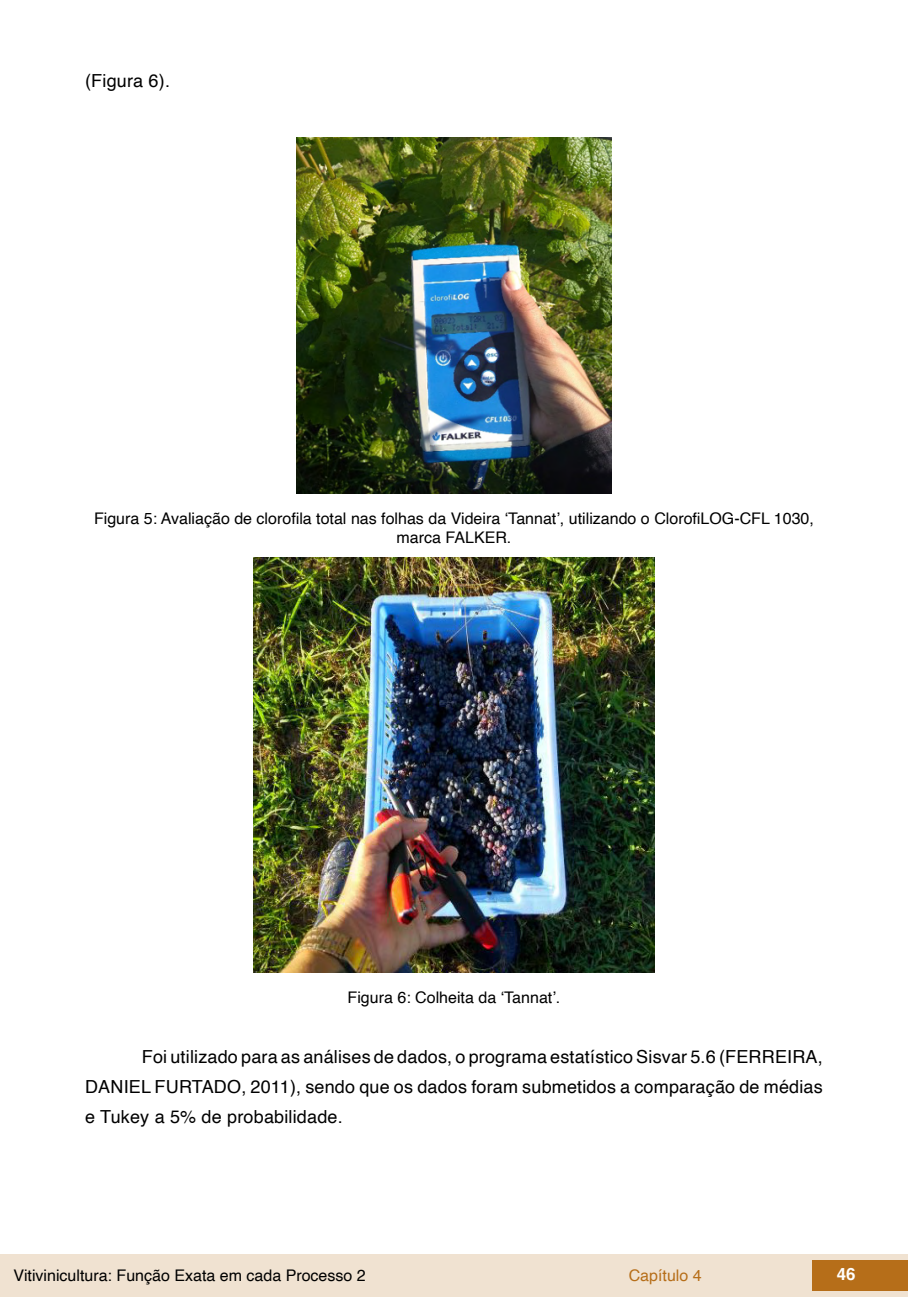
<style>
.page{position:relative;width:908px;height:1304px;background:#fff}
.page>*{position:absolute;margin:0;border:0;box-sizing:border-box;transform-origin:0 0}
.t1{font:18px/30px "Helvetica";letter-spacing:.01em;color:#000;text-align:justify}
.t2{font:700 16.8px "Helvetica";color:#fff}
.t3{font:16px/19.2px "Helvetica";color:#000;text-align:center}
.t4{font:16px "Helvetica";color:#b66e19}
</style>
<div class="page">
<div style="left:0;top:1254px;width:906px;height:43px;background:#f0e2d1"></div>
<div style="left:812px;top:1261px;width:95px;height:30px;background:#b66e19"></div>
<img style="left:296px;top:137px;width:315px;height:356px">
<img style="left:254px;top:558px;width:399px;height:414px">
<p class="t1" style="left:85px;top:66px;width:86px">(Figura 6).</p>
<p class="t3" style="left:94px;top:509px;width:721px">Figura 5: Avaliação de clorofila total nas folhas da Videira ‘Tannat’, utilizando o ClorofiLOG-CFL 1030, marca FALKER.</p>
<p class="t3" style="left:347px;top:988px;width:214px">Figura 6: Colheita da ‘Tannat’.</p>
<p class="t1" style="left:85px;top:1042px;width:738px;text-indent:57px">Foi utilizado para as análises de dados, o programa estatístico Sisvar 5.6 (FERREIRA, DANIEL FURTADO, 2011), sendo que os dados foram submetidos a comparação de médias e Tukey a 5% de probabilidade.</p>
<p class="t3" style="left:14px;top:1266px;width:353px">Vitivinicultura: Função Exata em cada Processo 2</p>
<p class="t4" style="left:628px;top:1263px;width:74px">Capítulo 4</p>
<p class="t2" style="left:836px;top:1264px;width:20px">46</p>
</div>
